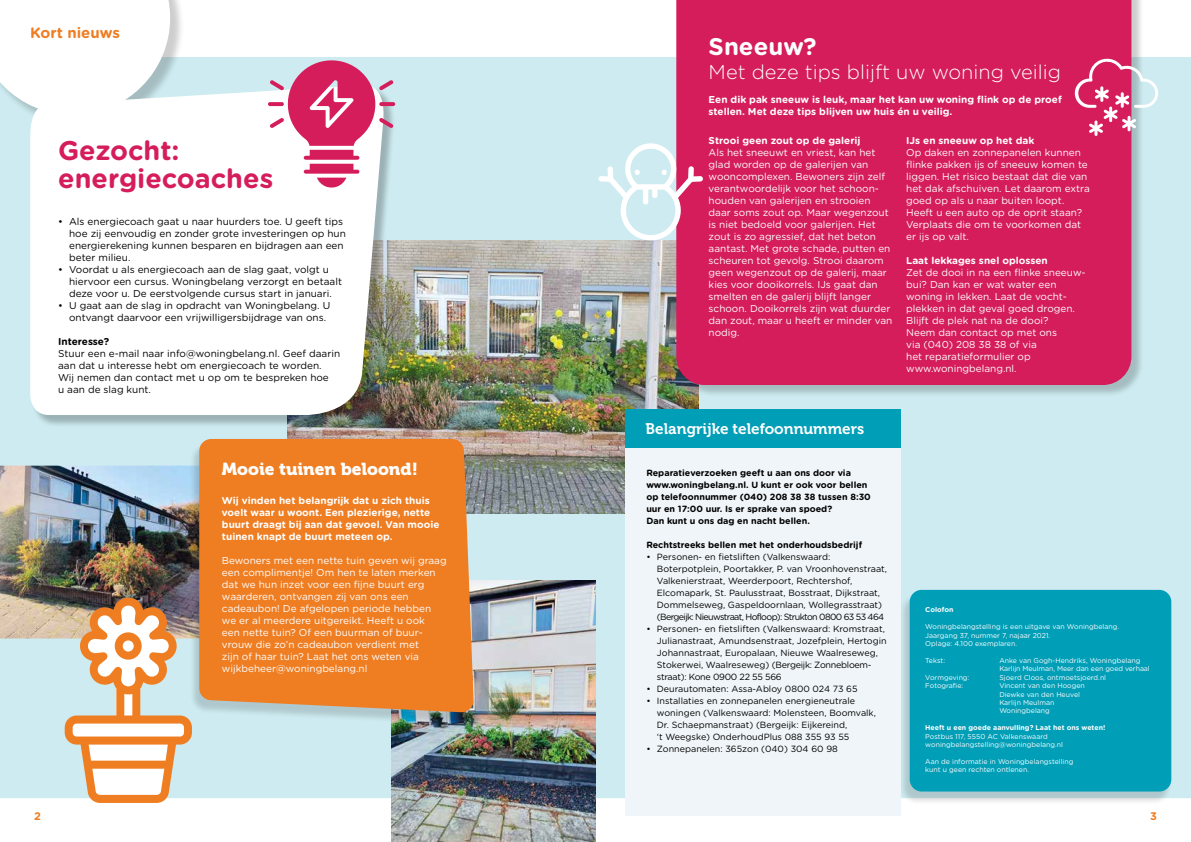
<style>
.page{position:relative;width:1191px;height:842px;background:#fff}
.page>*{position:absolute;margin:0;border:0;box-sizing:border-box;transform-origin:0 0}
.t1{font:700 27px/28px "Gotham Rounded";color:#d51d5c}
.t2{font:700 24px "Gotham Rounded";color:#fff}
.t3{font:300 20px "Gotham Rounded";color:#fff}
.t4{font:17.2px "Museo 900";color:#fff}
.t5{font:15.3px "Museo 700";color:#fff}
.t6{font:700 15px "Gotham Rounded";color:#ef7e23}
.t7{font:700 11px "Gotham Rounded";color:#ef7e23}
.t8{font:10px/12px "Gotham Rounded";color:#fff}
.t9{font:10px/12px "Gotham Rounded";color:#000}
.t10{font:700 10px/12px "Gotham Rounded";color:#fff}
.t11{font:700 10px "Gotham Rounded";color:#000}
.t12{font:9px/12px "Gotham Rounded";color:#000}
.t13{font:700 9px/12px "Gotham Rounded";color:#000}
.t14{font:7px/8.4px "Gotham Rounded";color:#fff}
.t15{font:700 7px "Gotham Rounded";color:#fff}
</style>
<div class="page">
<div style="left:0;top:57px;width:1191px;height:741px;background:#cdebf0"></div>
<img style="left:288px;top:240px;width:410px;height:274px">
<img style="left:0;top:466px;width:189px;height:172px">
<img style="left:392px;top:580px;width:203px;height:262px">
<div style="left:189px;top:442px;width:285px;height:284px;background:#000;opacity:.15"></div>
<div style="left:199px;top:439px;width:274px;height:273px;background:#ef7e23"></div>
<div style="left:625px;top:445px;width:275px;height:371px;background:#eff5f9"></div>
<div style="left:625px;top:410px;width:275px;height:38px;background:#009eb7"></div>
<div style="left:899px;top:593px;width:272px;height:213px;background:#000;opacity:.15"></div>
<div style="left:909px;top:590px;width:262px;height:201px;background:#009eb7;border-radius:12px"></div>
<div style="left:0;top:0;width:185px;height:130px;background:#000;opacity:.2"></div>
<svg style="left:0;top:0;width:170px;height:115px"></svg>
<div style="left:32px;top:87px;width:364px;height:340px;background:#000;opacity:.25"></div>
<svg style="left:30px;top:85px;width:357px;height:330px"></svg>
<svg style="left:268px;top:57px;width:127px;height:133px"></svg>
<svg style="left:65px;top:596px;width:127px;height:207px"></svg>
<div style="left:678px;top:0;width:465px;height:397px;background:#000;opacity:.2"></div>
<div style="left:676px;top:0;width:455px;height:385px;background:#d51d5c"></div>
<svg style="left:1074px;top:56px;width:84px;height:80px;background:#d6779c"></svg>
<svg style="left:598px;top:143px;width:105px;height:99px"></svg>
<h3 class="t6" style="left:30px;top:21px;width:91px">Kort nieuws</h3>
<h1 class="t1" style="left:58px;top:135px;width:217px">Gezocht: energiecoaches</h1>
<p class="t9" style="left:69px;top:215px;width:278px;text-indent:-11px">• Als energiecoach gaat u naar huurders toe. U geeft tips hoe zij eenvoudig en zonder grote investeringen op hun energierekening kunnen besparen en bijdragen aan een beter milieu.</p>
<p class="t9" style="left:69px;top:263px;width:274px;text-indent:-11px">• Voordat u als energiecoach aan de slag gaat, volgt u hiervoor een cursus. Woningbelang verzorgt en betaalt deze voor u. De eerstvolgende cursus start in januari.</p>
<p class="t9" style="left:69px;top:299px;width:263px;text-indent:-11px">• U gaat aan de slag in opdracht van Woningbelang. U ontvangt daarvoor een vrijwilligersbijdrage van ons.</p>
<p class="t11" style="left:58px;top:334px;width:52px">Interesse?</p>
<p class="t9" style="left:58px;top:347px;width:284px">Stuur een e-mail naar info@woningbelang.nl. Geef daarin aan dat u interesse hebt om energiecoach te worden.<br>Wij nemen dan contact met u op om te bespreken hoe<br>u aan de slag kunt.</p>
<h3 class="t4" style="left:222px;top:459px;width:197px">Mooie tuinen beloond!</h3>
<p class="t10" style="left:222px;top:494px;width:219px">Wij vinden het belangrijk dat u zich thuis voelt waar u woont. Een plezierige, nette buurt draagt bij aan dat gevoel. Van mooie tuinen knapt de buurt meteen op.</p>
<p class="t8" style="left:222px;top:554px;width:226px">Bewoners met een nette tuin geven wij graag een complimentje! Om hen te laten merken dat we hun inzet voor een fijne buurt erg waarderen, ontvangen zij van ons een cadeaubon! De afgelopen periode hebben we er al meerdere uitgereikt. Heeft u ook<br>een nette tuin? Of een buurman of buur&shy;vrouw die zo’n cadeaubon verdient met<br>zijn of haar tuin? Laat het ons weten via wijkbeheer@woningbelang.nl</p>
<h2 class="t2" style="left:708px;top:29px;width:109px">Sneeuw?</h2>
<h3 class="t3" style="left:708px;top:59px;width:354px">Met deze tips blijft uw woning veilig</h3>
<p class="t10" style="left:708px;top:93px;width:355px">Een dik pak sneeuw is leuk, maar het kan uw woning flink op de proef stellen. Met deze tips blijven uw huis én u veilig.</p>
<p class="t10" style="left:708px;top:134px;width:153px">Strooi geen zout op de galerij</p>
<p class="t8" style="left:708px;top:146px;width:185px">Als het sneeuwt en vriest, kan het glad worden op de galerijen van wooncomplexen. Bewoners zijn zelf verantwoordelijk voor het schoon&shy;houden van galerijen en strooien daar soms zout op. Maar wegenzout is niet bedoeld voor galerijen. Het zout is zo agressief, dat het beton aantast. Met grote schade, putten en scheuren tot gevolg. Strooi daarom geen wegenzout op de galerij, maar kies voor dooikorrels. IJs gaat dan smelten en de galerij blijft langer schoon. Dooikorrels zijn wat duurder dan zout, maar u heeft er minder van nodig.</p>
<p class="t10" style="left:906px;top:134px;width:130px">IJs en sneeuw op het dak</p>
<p class="t8" style="left:906px;top:146px;width:185px">Op daken en zonnepanelen kunnen flinke pakken ijs of sneeuw komen te liggen. Het risico bestaat dat die van het dak afschuiven. Let daarom extra goed op als u naar buiten loopt.<br>Heeft u een auto op de oprit staan?<br>Verplaats die om te voorkomen dat er ijs op valt.</p>
<p class="t10" style="left:906px;top:254px;width:143px">Laat lekkages snel oplossen</p>
<p class="t8" style="left:906px;top:266px;width:181px">Zet de dooi in na een flinke sneeuw&shy;bui? Dan kan er wat water een woning in lekken. Laat de vocht&shy;plekken in dat geval goed drogen.<br>Blijft de plek nat na de dooi?<br>Neem dan contact op met ons<br>via (040) 208 38 38 of via<br>het reparatieformulier op www.woningbelang.nl.</p>
<h3 class="t5" style="left:645px;top:421px;width:220px">Belangrijke telefoonnummers</h3>
<p class="t13" style="left:646px;top:466px;width:226px">Reparatieverzoeken geeft u aan ons door via www.woningbelang.nl. U kunt er ook voor bellen op telefoonnummer (040) 208 38 38 tussen 8:30 uur en 17:00 uur. Is er sprake van spoed?<br>Dan kunt u ons dag en nacht bellen.</p>
<p class="t13" style="left:646px;top:538px;width:217px">Rechtstreeks bellen met het onderhoudsbedrijf</p>
<p class="t12" style="left:657px;top:550px;width:232px;text-indent:-11px">• Personen- en fietsliften (Valkenswaard:<br>Boterpotplein, Poortakker, P. van Vroonhovenstraat, Valkenierstraat, Weerderpoort, Rechtershof, Elcomapark, St. Paulusstraat, Bosstraat, Dijkstraat, Dommelseweg, Gaspeldoornlaan, Wollegrasstraat) (Bergeijk: Nieuwstraat, Hofloop): Strukton 0800 63 53 464</p>
<p class="t12" style="left:657px;top:622px;width:231px;text-indent:-11px">• Personen- en fietsliften (Valkenswaard: Kromstraat, Julianastraat, Amundsenstraat, Jozefplein, Hertogin Johannastraat, Europalaan, Nieuwe Waalreseweg, Stokerwei, Waalreseweg) (Bergeijk: Zonnebloem&shy;straat): Kone 0900 22 55 566</p>
<p class="t12" style="left:646px;top:682px;width:213px">• Deurautomaten: Assa-Abloy 0800 024 73 65</p>
<p class="t12" style="left:657px;top:694px;width:220px;text-indent:-11px">• Installaties en zonnepanelen energieneutrale woningen (Valkenswaard: Molensteen, Boomvalk, Dr. Schaepmanstraat) (Bergeijk: Eijkereind,<br>‘t Weegske) OnderhoudPlus 088 355 93 55</p>
<p class="t12" style="left:646px;top:742px;width:193px">• Zonnepanelen: 365zon (040) 304 60 98</p>
<p class="t15" style="left:925px;top:605px;width:30px">Colofon</p>
<p class="t14" style="left:925px;top:622px;width:195px">Woningbelangstelling is een uitgave van Woningbelang.<br>Jaargang 37, nummer 7, najaar 2021.<br>Oplage: 4.100 exemplaren.</p>
<p class="t14" style="left:925px;top:656px;width:21px">Tekst:</p>
<p class="t14" style="left:999px;top:656px;width:152px">Anke van Gogh-Hendriks, Woningbelang<br>Karlijn Meulman, Meer dan een goed verhaal</p>
<p class="t14" style="left:925px;top:673px;width:46px">Vormgeving:</p>
<p class="t14" style="left:999px;top:673px;width:108px">Sjoerd Cloos, ontmoetsjoerd.nl</p>
<p class="t14" style="left:925px;top:681px;width:39px">Fotografie:</p>
<p class="t14" style="left:999px;top:681px;width:87px">Vincent van den Hoogen<br>Diewke van den Heuvel<br>Karlijn Meulman<br>Woningbelang</p>
<p class="t15" style="left:925px;top:722px;width:181px">Heeft u een goede aanvulling? Laat het ons weten!</p>
<p class="t14" style="left:925px;top:731px;width:139px">Postbus 117, 5550 AC Valkenswaard woningbelangstelling@woningbelang.nl</p>
<p class="t14" style="left:925px;top:757px;width:150px">Aan de informatie in Woningbelangstelling kunt u geen rechten ontlenen.</p>
<p class="t7" style="left:34px;top:808px;width:8px">2</p>
<p class="t7" style="left:1150px;top:808px;width:8px">3</p>
</div>
